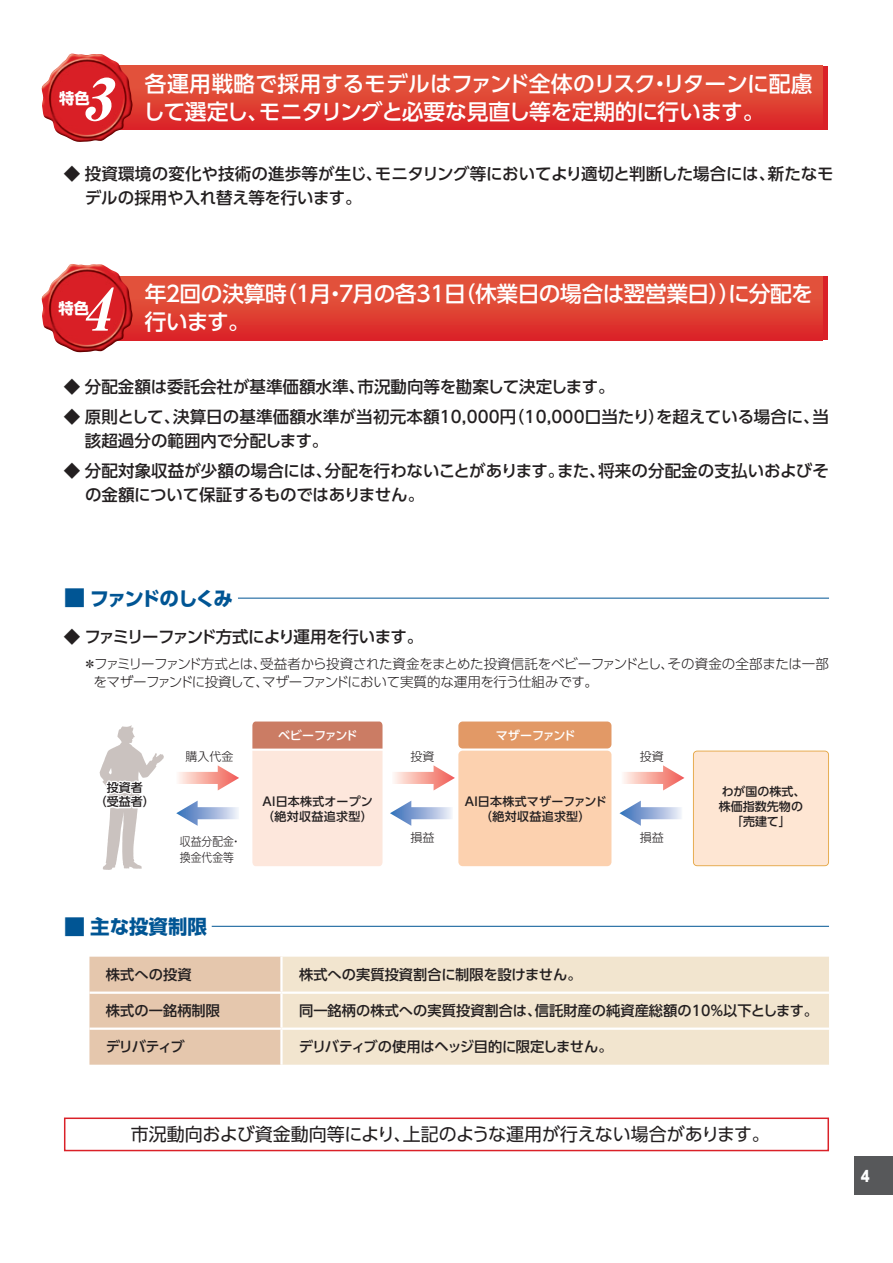
<style>
.page{position:relative;width:893px;height:1263px;background:#fff}
.page>*{position:absolute;margin:0;border:0;box-sizing:border-box;transform-origin:0 0}
.t1{font:italic 58.5px "Midashi Min Pr 5 MA31";color:#fff;scale:1.04 1}
.t2{font:500 21.75px/27.8px "UD Shin Go Pro";letter-spacing:-.02em;color:#fff}
.t3{font:700 19.5px "UD Shin Go Pro";letter-spacing:-.105em;color:#005594}
.t4{font:700 19.5px "UD Shin Go Pro";letter-spacing:-.045em;color:#005594}
.t5{font:18px "UD Shin Go Pro";color:#231f20}
.t6{font:500 16.5px/24px "UD Shin Go Pro";color:#231f20}
.t7{font:500 16.5px "UD Shin Go Pro";letter-spacing:-.065em;color:#231f20}
.t8{font:700 15.3px "UD Shin Go Pro";color:#fff}
.t9{font:800 15px "UD Shin Go Pro";color:#fff;scale:.9 1}
.t10{font:500 14.25px "UD Shin Go Pro";color:#231f20}
.t11{font:500 14.25px "UD Shin Go Pro";letter-spacing:-.025em;color:#231f20}
.t12{font:300 13.5px/18px "UD Shin Go Pro";letter-spacing:-.03em;color:#231f20}
.t13{font:500 12px/15px "UD Shin Go Pro";color:#231f20;text-align:center}
.t14{font:500 12px/15px "UD Shin Go Pro";letter-spacing:.02em;color:#231f20;text-align:center}
.t15{font:500 12px/15px "UD Shin Go Pro";letter-spacing:.025em;color:#231f20}
.t16{font:500 12px "UD Shin Go Pro";letter-spacing:-.06em;color:#fff}
.t17{font:300 12px "UD Shin Go Pro";color:#231f20}
.t18{font:300 12px/16.5px "UD Shin Go Pro";color:#231f20;scale:.9 1}
.s1{font-size:21.75px}
</style>
<div class="page">
<div style="left:855px;top:1157px;width:38px;height:38px;background:#57585a"></div>
<div style="left:78px;top:66px;width:744px;height:64px;background:linear-gradient(to bottom,#e45d40,#db2729)"></div>
<hr style="left:824px;top:66px;width:4px;height:64px;background:#da2128">
<img style="left:41px;top:54px;width:92px;height:88px">
<div style="left:78px;top:276px;width:744px;height:64px;background:linear-gradient(to bottom,#e45d40,#db2829)"></div>
<hr style="left:824px;top:276px;width:4px;height:64px;background:#da2128">
<img style="left:41px;top:264px;width:92px;height:89px">
<hr style="left:238px;top:598px;width:591px;height:1px;background:#005594">
<svg style="left:252px;top:721px;width:130px;height:145px;background:#f3d3c6"></svg>
<hr style="left:218px;top:748px;width:177px;height:3px;background:#fff">
<div style="left:458px;top:721px;width:153px;height:27px;background:#e29966;border-radius:4px"></div>
<div style="left:458px;top:751px;width:153px;height:115px;background:#fcd1af;border-radius:4px"></div>
<div style="left:693px;top:751px;width:136px;height:115px;background:#fee6d3"></div>
<svg style="left:100px;top:725px;width:64px;height:145px"></svg>
<svg style="left:178px;top:765px;width:61px;height:25px"></svg>
<svg style="left:176px;top:801px;width:63px;height:25px"></svg>
<svg style="left:394px;top:765px;width:61px;height:25px"></svg>
<svg style="left:623px;top:765px;width:61px;height:25px"></svg>
<svg style="left:619px;top:801px;width:63px;height:25px"></svg>
<svg style="left:390px;top:801px;width:62px;height:25px"></svg>
<hr style="left:212px;top:926px;width:617px;height:1px;background:#005594">
<div style="left:89px;top:957px;width:191px;height:108px;background:#e5c7ad"></div>
<div style="left:283px;top:957px;width:546px;height:108px;background:#f2e5cf"></div>
<hr style="left:89px;top:991px;width:192px;height:3px;background:#fff">
<hr style="left:281px;top:991px;width:548px;height:3px;background:#fff">
<hr style="left:89px;top:1027px;width:192px;height:3px;background:#fff">
<hr style="left:281px;top:1027px;width:548px;height:3px;background:#fff">
<div style="left:64px;top:1117px;width:765px;height:34px;border:2px solid #da2128"></div>
<h1 class="t1" style="left:81px;top:54px;width:49px">3</h1>
<h2 class="t2" style="left:143px;top:69px;width:671px">各運用戦略で採用するモデルはファンド全体のリスク・リターンに配慮して選定し、モニタリングと必要な見直し等を定期的に行います。</h2>
<p class="t8" style="left:59px;top:86px;width:32px">特色</p>
<p class="t6" style="left:85px;top:161px;width:750px;text-indent:-21px">◆ 投資環境の変化や技術の進歩等が生じ、モニタリング等においてより適切と判断した場合には、新たなモデルの採用や入れ替え等を行います。</p>
<h1 class="t1" style="left:80px;top:264px;width:49px">4</h1>
<h2 class="t2" style="left:145px;top:279px;width:669px">年２回の決算時（１月・７月の各31日（休業日の場合は翌営業日））に分配を行います。</h2>
<p class="t8" style="left:59px;top:296px;width:32px">特色</p>
<p class="t6" style="left:64px;top:374px;width:552px">◆ 分配金額は委託会社が基準価額水準、市況動向等を勘案して決定します。</p>
<p class="t6" style="left:85px;top:404px;width:745px;text-indent:-21px">◆ 原則として、決算日の基準価額水準が当初元本額10,000円（10,000口当たり）を超えている場合に、当該超過分の範囲内で分配します。</p>
<p class="t6" style="left:85px;top:458px;width:745px;text-indent:-21px">◆ 分配対象収益が少額の場合には、分配を行わないことがあります。また、将来の分配金の支払いおよびその金額について保証するものではありません。</p>
<p class="t3" style="left:64px;top:582px;width:171px"><span class="s1">■</span> ファンドのしくみ</p>
<p class="t7" style="left:64px;top:623px;width:361px">◆ ファミリーファンド方式により運用を行います。</p>
<p class="t12" style="left:94px;top:654px;width:737px;text-indent:-11px">＊ファミリーファンド方式とは、受益者から投資された資金をまとめた投資信託をベビーファンドとし、その資金の全部または一部をマザーファンドに投資して、マザーファンドにおいて実質的な運用を行う仕組みです。</p>
<p class="t13" style="left:95px;top:780px;width:61px;line-height:14.4px">投資者<br>（受益者）</p>
<p class="t17" style="left:186px;top:747px;width:49px">購入代金</p>
<p class="t18" style="left:180px;top:832px;width:70px">収益分配金・換金代金等</p>
<p class="t16" style="left:278px;top:725px;width:81px">ベビーファンド</p>
<p class="t16" style="left:496px;top:725px;width:81px">マザーファンド</p>
<p class="t17" style="left:410px;top:747px;width:25px">投資</p>
<p class="t15" style="left:261px;top:793px;width:113px">ＡＩ日本株式オープン（絶対収益追求型）</p>
<p class="t14" style="left:463px;top:793px;width:145px">ＡＩ日本株式マザーファンド（絶対収益追求型）</p>
<p class="t17" style="left:410px;top:827px;width:25px">損益</p>
<p class="t17" style="left:640px;top:747px;width:25px">投資</p>
<p class="t17" style="left:640px;top:827px;width:25px">損益</p>
<p class="t13" style="left:719px;top:784px;width:88px">わが国の株式、株価指数先物の「売建て」</p>
<p class="t4" style="left:64px;top:910px;width:145px"><span class="s1">■</span> 主な投資制限</p>
<p class="t10" style="left:106px;top:963px;width:87px">株式への投資</p>
<p class="t10" style="left:299px;top:963px;width:284px">株式への実質投資割合に制限を設けません。</p>
<p class="t10" style="left:106px;top:999px;width:116px">株式の一銘柄制限</p>
<p class="t10" style="left:299px;top:999px;width:520px">同一銘柄の株式への実質投資割合は、信託財産の純資産総額の10％以下とします。</p>
<p class="t10" style="left:106px;top:1035px;width:80px">デリバティブ</p>
<p class="t11" style="left:299px;top:1035px;width:315px">デリバティブの使用はヘッジ目的に限定しません。</p>
<p class="t5" style="left:131px;top:1120px;width:641px">市況動向および資金動向等により、上記のような運用が行えない場合があります。</p>
<p class="t9" style="left:861px;top:1163px;width:11px">4</p>
</div>
